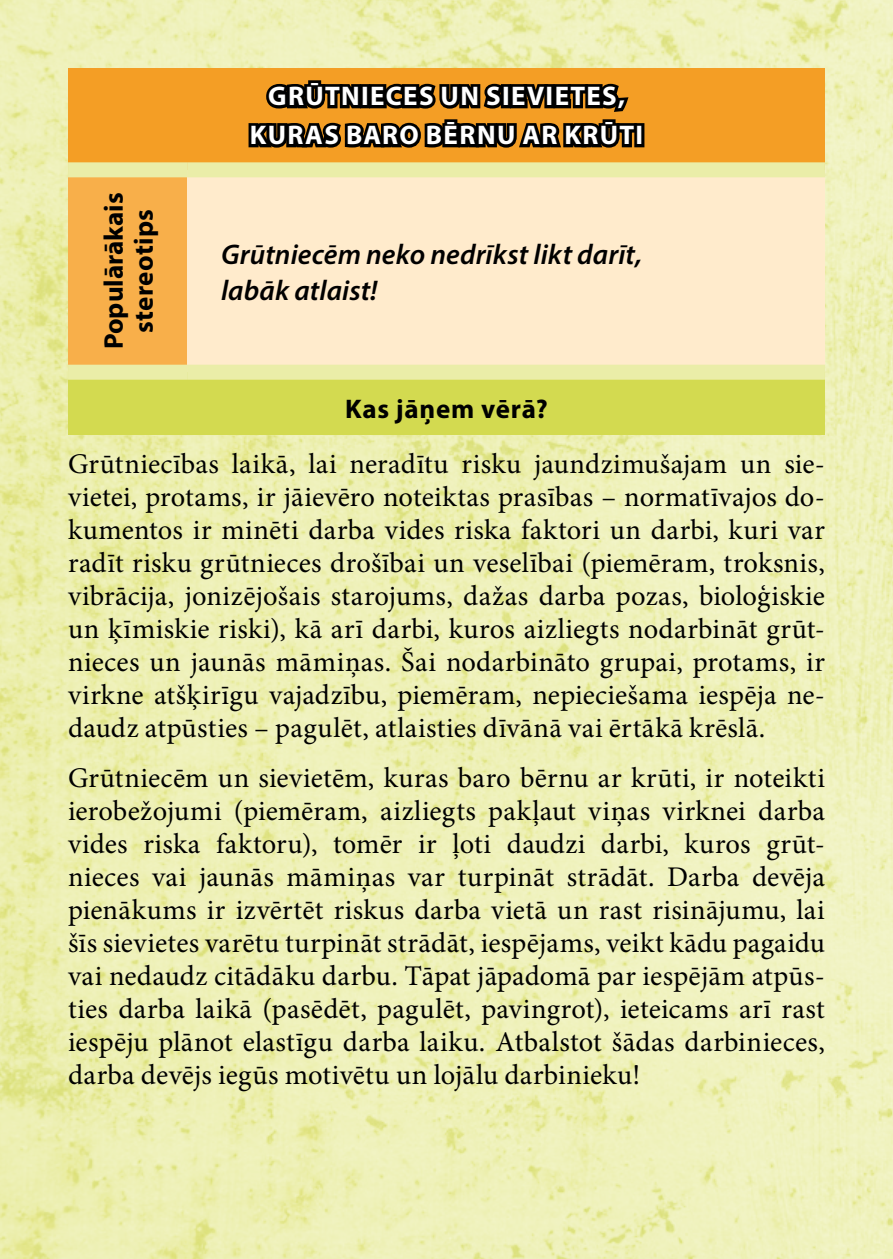
<style>
.page{position:relative;width:893px;height:1259px;background:#fff}
.page>*{position:absolute;margin:0;border:0;box-sizing:border-box;transform-origin:0 0}
.t1{font:28.5px/33px "Minion Pro";letter-spacing:.01em;color:#000;text-align:justify}
.t2{font:italic 600 28.5px/36px "Myriad Pro";letter-spacing:.005em;color:#000}
.t3{font:700 27px/39px "Myriad Pro";letter-spacing:.05em;color:#fff;text-align:center}
.t4{font:700 27px/30px "Myriad Pro";letter-spacing:.01em;color:#000;text-align:center}
.t5{font:700 27px "Myriad Pro";letter-spacing:.03em;color:#000}
</style>
<div class="page">
<img style="left:0;top:0;width:893px;height:1259px">
<div style="left:68px;top:68px;width:757px;height:102px;background:#f49e25"></div>
<div style="left:68px;top:170px;width:119px;height:202px;background:#f8af4a"></div>
<div style="left:187px;top:170px;width:638px;height:202px;background:#ffebcc"></div>
<div style="left:68px;top:372px;width:757px;height:63px;background:#d3da50"></div>
<div style="left:68px;top:162px;width:119px;height:15px;background:#eaeda8"></div>
<div style="left:187px;top:162px;width:638px;height:15px;background:#eaeda8"></div>
<div style="left:68px;top:365px;width:119px;height:15px;background:#eaeda8"></div>
<div style="left:187px;top:365px;width:638px;height:15px;background:#eaeda8"></div>
<svg style="left:246px;top:62px;width:394px;height:101px"></svg>
<div style="left:634px;top:123px;width:10px;height:24px;border:6px solid #000"></div>
<p class="t4" style="left:98px;top:349px;width:158px;rotate:-90deg">Populārākais stereotips</p>
<p class="t3" style="left:250px;top:76px;width:395px">GRŪTNIECES UN SIEVIETES,<br>KURAS BARO BĒRNU AR KRŪTI</p>
<p class="t2" style="left:221px;top:235px;width:422px">Grūtniecēm neko nedrīkst likt darīt, labāk atlaist!</p>
<p class="t5" style="left:345px;top:391px;width:204px">Kas jāņem vērā?</p>
<p class="t1" style="left:68px;top:447px;width:758px">Grūtniecības laikā, lai neradītu risku jaundzimušajam un sie&shy;vietei, protams, ir jāievēro noteiktas prasības – normatīvajos do&shy;kumentos ir minēti darba vides riska faktori un darbi, kuri var radīt risku grūtnieces drošībai un veselībai (piemēram, troksnis, vibrācija, jonizējošais starojums, dažas darba pozas, bioloģiskie un ķīmiskie riski), kā arī darbi, kuros aizliegts nodarbināt grūt&shy;nieces un jaunās māmiņas. Šai nodarbināto grupai, protams, ir virkne atšķirīgu vajadzību, piemēram, nepieciešama iespēja ne&shy;daudz atpūsties – pagulēt, atlaisties dīvānā vai ērtākā krēslā.</p>
<p class="t1" style="left:68px;top:761px;width:758px">Grūtniecēm un sievietēm, kuras baro bērnu ar krūti, ir noteikti ierobežojumi (piemēram, aizliegts pakļaut viņas virknei darba vides riska faktoru), tomēr ir ļoti daudzi darbi, kuros grūt&shy;nieces vai jaunās māmiņas var turpināt strādāt. Darba devēja pienākums ir izvērtēt riskus darba vietā un rast risinājumu, lai šīs sievietes varētu turpināt strādāt, iespējams, veikt kādu pagaidu vai nedaudz citādāku darbu. Tāpat jāpadomā par iespējām atpūs&shy;ties darba laikā (pasēdēt, pagulēt, pavingrot), ieteicams arī rast iespēju plānot elastīgu darba laiku. Atbalstot šādas darbinieces, darba devējs iegūs motivētu un lojālu darbinieku!</p>
</div>
